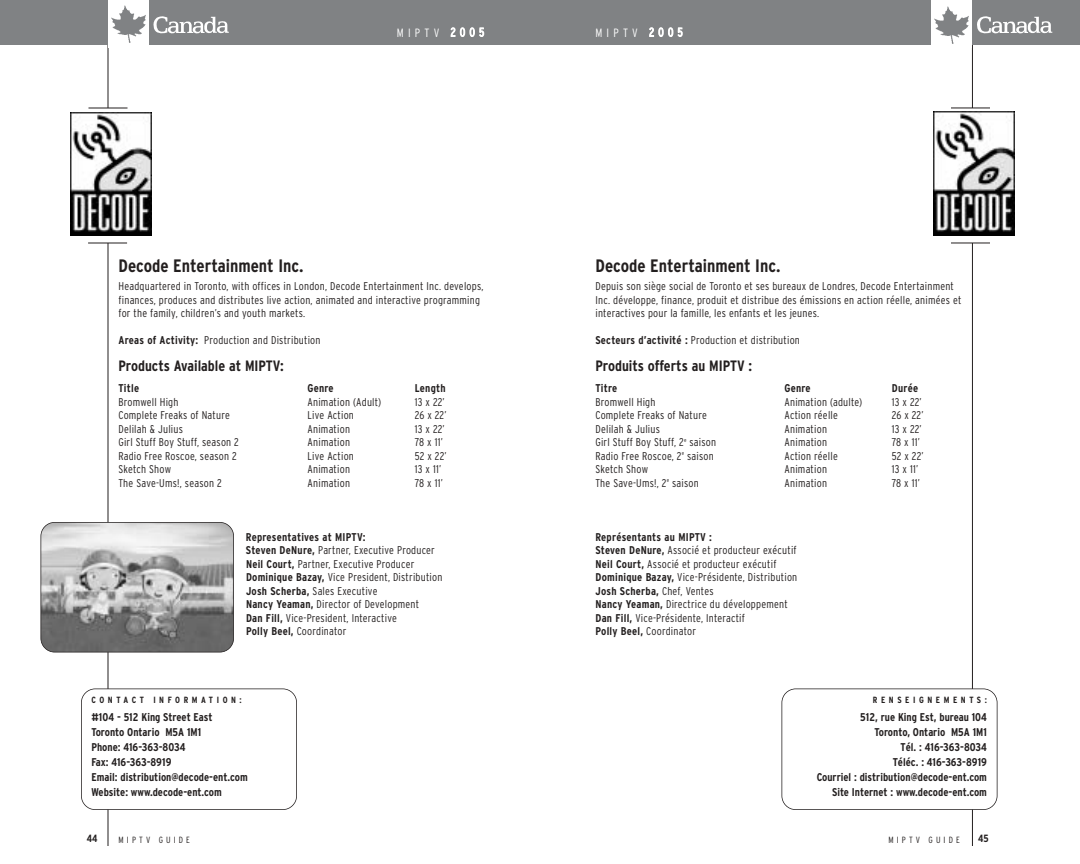
<style>
.page{position:relative;width:1080px;height:864px;background:#fff}
.page>*{position:absolute;margin:0;border:0;box-sizing:border-box;transform-origin:0 0}
.t1{font:700 condensed 18px "Interstate";color:#231f1f}
.t2{font:700 condensed 15px "Interstate";color:#231f1f}
.t3{font:300 condensed 12px "Interstate";letter-spacing:.35em;color:#fff}
.t4{font:300 condensed 11.25px/13.5px "Interstate";letter-spacing:.02em;color:#231f1f}
.t5{font:700 condensed 11.25px/15px "Interstate";color:#231f1f;text-align:right}
.t6{font:700 condensed 10.5px "Interstate";color:#231f1f}
.t7{font:700 condensed 9px "Interstate";letter-spacing:.395em;color:#231f1f}
.t8{font:300 condensed 9px "Interstate";letter-spacing:.35em;color:#231f1f}
.s1{font-weight:700}
</style>
<div class="page">
<hr style="left:972px;top:40px;width:1px;height:806px;background:#231f1f">
<div style="left:951px;top:108px;width:39px;height:135px;background:linear-gradient(to right,#fff,#fff)"></div>
<hr style="left:951px;top:243px;width:39px;height:1px;background:#231f1f">
<div style="left:782px;top:688px;width:216px;height:122px;border:2px solid #231f1f;border-radius:14px"></div>
<div style="left:526px;top:0;width:554px;height:45px;background:#808284"></div>
<svg style="left:977px;top:16px;width:75px;height:17px"></svg>
<div style="left:932px;top:0;width:40px;height:48px;background:#fff"></div>
<img style="left:935px;top:6px;width:34px;height:37px">
<hr style="left:951px;top:108px;width:39px;height:1px;background:#231f1f">
<hr style="left:108px;top:40px;width:1px;height:806px;background:#231f1f">
<img style="left:41px;top:523px;width:193px;height:129px;border-radius:14px">
<div style="left:40px;top:522px;width:194px;height:130px;border:2px solid #231f1f;border-radius:14px"></div>
<div style="left:81px;top:689px;width:216px;height:121px;background:#fff;border-radius:14px"></div>
<div style="left:81px;top:688px;width:216px;height:122px;border:2px solid #231f1f;border-radius:14px"></div>
<div style="left:0;top:0;width:554px;height:45px;background:#808284"></div>
<svg style="left:154px;top:16px;width:75px;height:17px"></svg>
<div style="left:109px;top:0;width:40px;height:47px;background:#fff"></div>
<img style="left:111px;top:5px;width:34px;height:38px">
<div style="left:90px;top:108px;width:36px;height:135px;background:#fff"></div>
<hr style="left:88px;top:108px;width:40px;height:1px;background:#231f1f">
<hr style="left:88px;top:243px;width:39px;height:1px;background:#231f1f">
<img style="left:70px;top:112px;width:81px;height:124px">
<img style="left:934px;top:112px;width:81px;height:123px">
<p class="t3" style="left:397px;top:28px;width:89px">MIPTV 2005</p>
<p class="t3" style="left:596px;top:28px;width:89px">MIPTV 2005</p>
<h1 class="t1" style="left:118px;top:259px;width:187px">Decode Entertainment Inc.</h1>
<p class="t4" style="left:118px;top:281px;width:366px">Headquartered in Toronto, with offices in London, Decode Entertainment Inc. develops, finances, produces and distributes live action, animated and interactive programming for the family, children’s and youth markets.</p>
<p class="t4" style="left:118px;top:335px;width:204px"><span class="s1">Areas of Activity:</span> Production and Distribution</p>
<h2 class="t2" style="left:118px;top:360px;width:167px">Products Available at MIPTV:</h2>
<p class="t5" style="left:118px;top:382px;width:22px">Title</p>
<p class="t5" style="left:308px;top:382px;width:28px">Genre</p>
<p class="t5" style="left:415px;top:382px;width:32px">Length</p>
<p class="t4" style="left:118px;top:396px;width:62px">Bromwell High</p>
<p class="t4" style="left:308px;top:396px;width:75px">Animation (Adult)</p>
<p class="t4" style="left:415px;top:396px;width:31px">13 x 22’</p>
<p class="t4" style="left:118px;top:410px;width:113px">Complete Freaks of Nature</p>
<p class="t4" style="left:308px;top:410px;width:48px">Live Action</p>
<p class="t4" style="left:415px;top:410px;width:33px">26 x 22’</p>
<p class="t4" style="left:118px;top:423px;width:66px">Delilah &amp; Julius</p>
<p class="t4" style="left:308px;top:423px;width:44px">Animation</p>
<p class="t4" style="left:415px;top:423px;width:31px">13 x 22’</p>
<p class="t4" style="left:118px;top:437px;width:122px">Girl Stuff Boy Stuff, season 2</p>
<p class="t4" style="left:308px;top:437px;width:44px">Animation</p>
<p class="t4" style="left:415px;top:437px;width:30px">78 x 11’</p>
<p class="t4" style="left:118px;top:450px;width:120px">Radio Free Roscoe, season 2</p>
<p class="t4" style="left:308px;top:450px;width:48px">Live Action</p>
<p class="t4" style="left:415px;top:450px;width:33px">52 x 22’</p>
<p class="t4" style="left:118px;top:464px;width:54px">Sketch Show</p>
<p class="t4" style="left:308px;top:464px;width:44px">Animation</p>
<p class="t4" style="left:415px;top:464px;width:28px">13 x 11’</p>
<p class="t4" style="left:118px;top:477px;width:105px">The Save-Ums!, season 2</p>
<p class="t4" style="left:308px;top:477px;width:44px">Animation</p>
<p class="t4" style="left:415px;top:477px;width:30px">78 x 11’</p>
<h1 class="t1" style="left:596px;top:259px;width:187px">Decode Entertainment Inc.</h1>
<p class="t4" style="left:596px;top:281px;width:367px">Depuis son siège social de Toronto et ses bureaux de Londres, Decode Entertainment<br>Inc. développe, finance, produit et distribue des émissions en action réelle, animées et interactives pour la famille, les enfants et les jeunes.</p>
<p class="t4" style="left:596px;top:335px;width:206px"><span class="s1">Secteurs d’activité :</span> Production et distribution</p>
<h2 class="t2" style="left:596px;top:360px;width:158px">Produits offerts au MIPTV :</h2>
<p class="t5" style="left:596px;top:382px;width:23px">Titre</p>
<p class="t5" style="left:785px;top:382px;width:28px">Genre</p>
<p class="t5" style="left:892px;top:382px;width:28px">Durée</p>
<p class="t4" style="left:596px;top:396px;width:62px">Bromwell High</p>
<p class="t4" style="left:784px;top:396px;width:79px">Animation (adulte)</p>
<p class="t4" style="left:892px;top:396px;width:31px">13 x 22’</p>
<p class="t4" style="left:596px;top:410px;width:113px">Complete Freaks of Nature</p>
<p class="t4" style="left:785px;top:410px;width:55px">Action réelle</p>
<p class="t4" style="left:892px;top:410px;width:33px">26 x 22’</p>
<p class="t4" style="left:596px;top:423px;width:66px">Delilah &amp; Julius</p>
<p class="t4" style="left:785px;top:423px;width:44px">Animation</p>
<p class="t4" style="left:892px;top:423px;width:31px">13 x 22’</p>
<p class="t4" style="left:596px;top:437px;width:122px">Girl Stuff Boy Stuff, 2<sup>e</sup> saison</p>
<p class="t4" style="left:785px;top:437px;width:44px">Animation</p>
<p class="t4" style="left:892px;top:437px;width:30px">78 x 11’</p>
<p class="t4" style="left:596px;top:450px;width:120px">Radio Free Roscoe, 2<sup>e</sup> saison</p>
<p class="t4" style="left:785px;top:450px;width:55px">Action réelle</p>
<p class="t4" style="left:892px;top:450px;width:33px">52 x 22’</p>
<p class="t4" style="left:596px;top:464px;width:54px">Sketch Show</p>
<p class="t4" style="left:785px;top:464px;width:44px">Animation</p>
<p class="t4" style="left:892px;top:464px;width:28px">13 x 11’</p>
<p class="t4" style="left:596px;top:477px;width:105px">The Save-Ums!, 2<sup>e</sup> saison</p>
<p class="t4" style="left:785px;top:477px;width:44px">Animation</p>
<p class="t4" style="left:892px;top:477px;width:30px">78 x 11’</p>
<p class="t4" style="left:246px;top:531px;width:198px"><span class="s1">Representatives at MIPTV:<br>Steven DeNure,</span> Partner, Executive Producer <span class="s1">Neil Court,</span> Partner, Executive Producer <span class="s1">Dominique Bazay,</span> Vice President, Distribution <span class="s1">Josh Scherba,</span> Sales Executive<br><span class="s1">Nancy Yeaman,</span> Director of Development<br><span class="s1">Dan Fill,</span> Vice-President, Interactive<br><span class="s1">Polly Beel,</span> Coordinator</p>
<p class="t4" style="left:595px;top:531px;width:203px"><span class="s1">Représentants au MIPTV :<br>Steven DeNure,</span> Associé et producteur exécutif <span class="s1">Neil Court,</span> Associé et producteur exécutif <span class="s1">Dominique Bazay,</span> Vice-Présidente, Distribution <span class="s1">Josh Scherba,</span> Chef, Ventes<br><span class="s1">Nancy Yeaman,</span> Directrice du développement <span class="s1">Dan Fill,</span> Vice-Présidente, Interactif<br><span class="s1">Polly Beel,</span> Coordinator</p>
<p class="t7" style="left:92px;top:696px;width:152px">CONTACT INFORMATION:</p>
<p class="t5" style="left:92px;top:711px;width:158px;text-align:left">#104 - 512 King Street East<br>Toronto Ontario M5A 1M1<br>Phone: 416-363-8034<br>Fax: 416-363-8919<br>Email: distribution@decode-ent.com<br>Website: www.decode-ent.com</p>
<p class="t7" style="left:873px;top:696px;width:116px">RENSEIGNEMENTS:</p>
<p class="t5" style="left:817px;top:711px;width:172px">512, rue King Est, bureau 104<br>Toronto, Ontario M5A 1M1<br>Tél. : 416-363-8034<br>Téléc. : 416-363-8919<br>Courriel : distribution@decode-ent.com<br>Site Internet : www.decode-ent.com</p>
<p class="t6" style="left:87px;top:835px;width:12px">44</p>
<p class="t8" style="left:118px;top:837px;width:73px">MIPTV GUIDE</p>
<p class="t8" style="left:888px;top:837px;width:73px">MIPTV GUIDE</p>
<p class="t6" style="left:978px;top:835px;width:12px">45</p>
</div>
